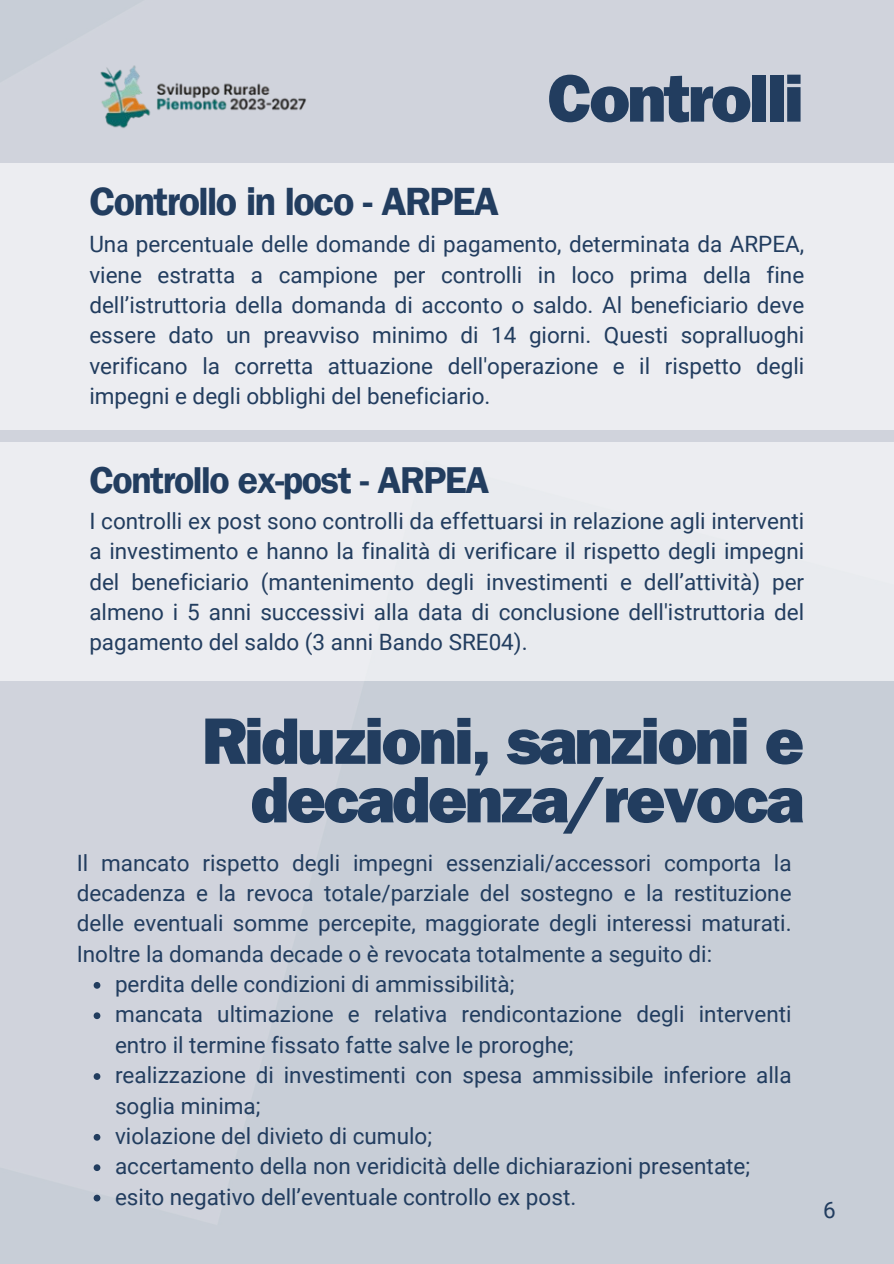
<style>
.page{position:relative;width:894px;height:1264px;background:#fff}
.page>*{position:absolute;margin:0;border:0;box-sizing:border-box;transform-origin:0 0}
.t1{font:800 67.5px "Franklin Gothic LT Pro";letter-spacing:-.04em;color:#223d5f}
.t2{font:800 66px/58.5px "Franklin Gothic LT Pro";letter-spacing:-.04em;color:#223d5f;text-align:right}
.t3{font:39.6px "Franklin Gothic LT Pro Dm";letter-spacing:-.04em;color:#223d5f}
.t4{font:37.5px "Franklin Gothic LT Pro Dm";letter-spacing:-.04em;color:#223d5f}
.t5{font:22.5px/30.3px "Roboto";color:#223d5f;text-align:justify}
</style>
<div class="page">
<div style="left:0;top:0;width:893px;height:1263px;background:#c8ced7"></div>
<div style="left:0;top:163px;width:893px;height:267px;background:#ecedf1"></div>
<div style="left:0;top:442px;width:893px;height:238px;background:#ecedf1"></div>
<svg style="left:94px;top:981px;width:6px;height:7px"></svg>
<svg style="left:94px;top:1012px;width:6px;height:7px"></svg>
<svg style="left:94px;top:1073px;width:6px;height:6px"></svg>
<svg style="left:94px;top:1133px;width:6px;height:7px"></svg>
<svg style="left:94px;top:1164px;width:6px;height:6px"></svg>
<svg style="left:94px;top:1194px;width:6px;height:7px"></svg>
<img style="left:89px;top:38px;width:228px;height:112px">
<p class="t1" style="left:547px;top:75px;width:258px">Controlli</p>
<p class="t3" style="left:89px;top:188px;width:411px">Controllo in loco - ARPEA</p>
<h1 class="t5" style="left:89px;top:229px;width:716px">Una percentuale delle domande di pagamento, determinata da ARPEA, viene estratta a campione per controlli in loco prima della fine dell’istruttoria della domanda di acconto o saldo. Al beneficiario deve essere dato un preavviso minimo di 14 giorni. Questi sopralluoghi verificano la corretta attuazione dell'operazione e il rispetto degli impegni e degli obblighi del beneficiario.</h1>
<h2 class="t4" style="left:89px;top:467px;width:401px">Controllo ex-post - ARPEA</h2>
<p class="t5" style="left:89px;top:506px;width:716px">I controlli ex post sono controlli da effettuarsi in relazione agli interventi a investimento e hanno la finalità di verificare il rispetto degli impegni del beneficiario (mantenimento degli investimenti e dell’attività) per almeno i 5 anni successivi alla data di conclusione dell'istruttoria del pagamento del saldo (3 anni Bando SRE04).</p>
<h2 class="t2" style="left:202px;top:722px;width:603px">Riduzioni, sanzioni e decadenza/revoca</h2>
<p class="t5" style="left:77px;top:847px;width:716px">Il mancato rispetto degli impegni essenziali/accessori comporta la decadenza e la revoca totale/parziale del sostegno e la restituzione delle eventuali somme percepite, maggiorate degli interessi maturati.<br>Inoltre la domanda decade o è revocata totalmente a seguito di:</p>
<h1 class="t5" style="left:115px;top:969px;width:401px">perdita delle condizioni di ammissibilità;</h1>
<p class="t5" style="left:115px;top:999px;width:678px">mancata ultimazione e relativa rendicontazione degli interventi entro il termine fissato fatte salve le proroghe;</p>
<p class="t5" style="left:115px;top:1060px;width:678px">realizzazione di investimenti con spesa ammissibile inferiore alla soglia minima;</p>
<p class="t5" style="left:115px;top:1121px;width:318px">violazione del divieto di cumulo;</p>
<p class="t5" style="left:115px;top:1151px;width:636px">accertamento della non veridicità delle dichiarazioni presentate;</p>
<p class="t5" style="left:115px;top:1181px;width:462px">esito negativo dell’eventuale controllo ex post.</p>
<p class="t5" style="left:822px;top:1194px;width:14px">6</p>
</div>
